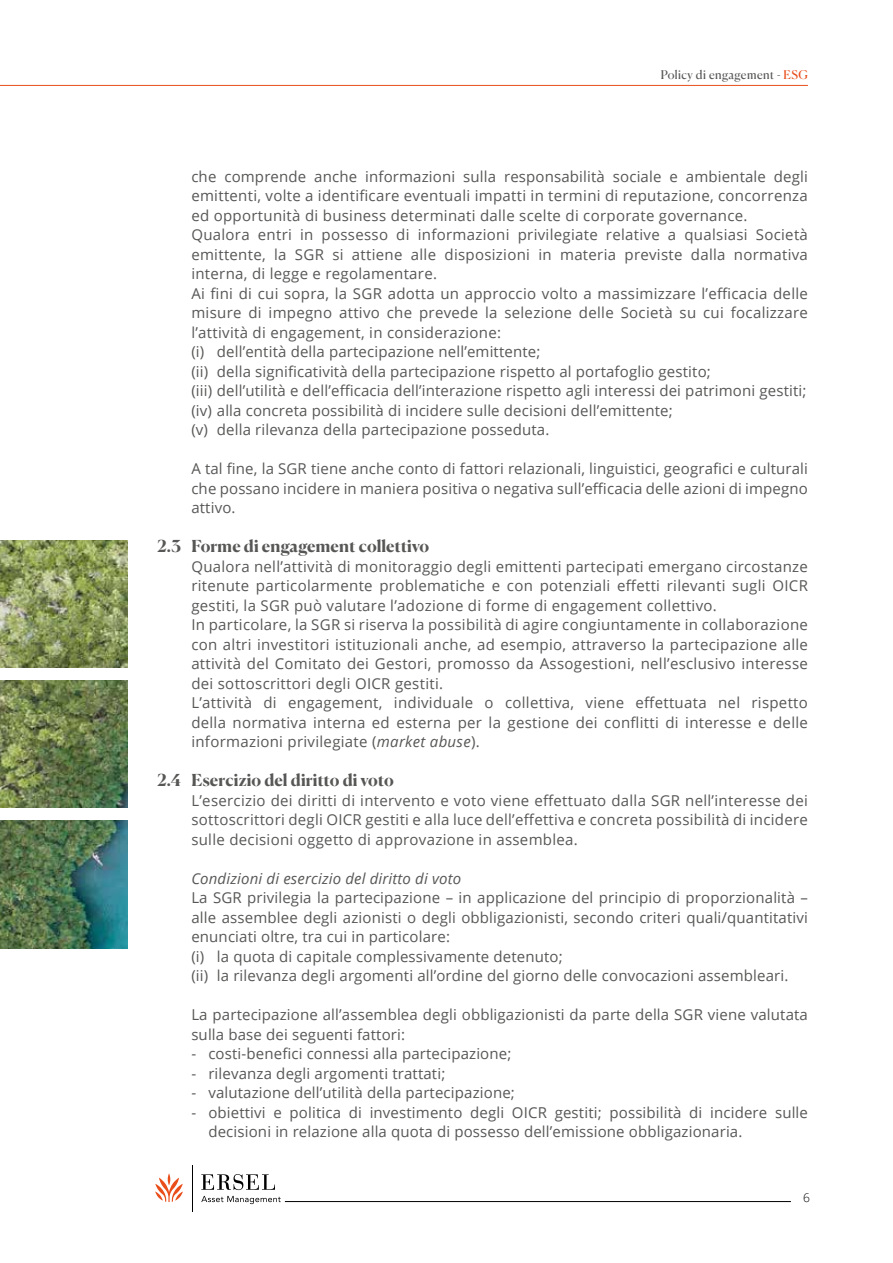
<style>
.page{position:relative;width:893px;height:1263px;background:#fff}
.page>*{position:absolute;margin:0;border:0;box-sizing:border-box;transform-origin:0 0}
.t1{font:700 16.5px "Canela";letter-spacing:.01em;color:#575756}
.t2{font:15px/19.5px "Open Sans";letter-spacing:.02em;color:#575756}
.t3{font:italic 15px "Open Sans";letter-spacing:.01em;color:#575756}
.t4{font:12px "Canela";letter-spacing:.04em;color:#575756}
.t5{font:300 12px "Open Sans";color:#000}
.s1{color:#e94e1b}
.s2{font-style:italic}
</style>
<div class="page">
<hr style="left:0;top:85px;width:808px;height:1px;background:#e94e1b">
<hr style="left:285px;top:1201px;width:506px;height:1px;background:#000">
<svg style="left:201px;top:1196px;width:80px;height:8px"></svg>
<svg style="left:201px;top:1174px;width:74px;height:16px"></svg>
<hr style="left:192px;top:1165px;width:1px;height:46px;background:#000">
<svg style="left:155px;top:1173px;width:28px;height:29px"></svg>
<img style="left:0;top:540px;width:128px;height:128px">
<img style="left:0;top:680px;width:128px;height:128px">
<img style="left:0;top:821px;width:128px;height:127px">
<p class="t4" style="left:661px;top:66px;width:149px">Policy di engagement - <span class="s1">ESG</span></p>
<p class="t2" style="left:191px;top:166px;width:618px">che comprende anche informazioni sulla responsabilità sociale e ambientale degli emittenti, volte a identificare eventuali impatti in termini di reputazione, concorrenza ed opportunità di business determinati dalle scelte di corporate governance.<br>Qualora entri in possesso di informazioni privilegiate relative a qualsiasi Società emittente, la SGR si attiene alle disposizioni in materia previste dalla normativa interna, di legge e regolamentare.<br>Ai fini di cui sopra, la SGR adotta un approccio volto a massimizzare l’efficacia delle misure di impegno attivo che prevede la selezione delle Società su cui focalizzare l’attività di engagement, in considerazione:<br>(i) dell’entità della partecipazione nell’emittente;<br>(ii) della significatività della partecipazione rispetto al portafoglio gestito;<br>(iii) dell’utilità e dell’efficacia dell’interazione rispetto agli interessi dei patrimoni gestiti; (iv) alla concreta possibilità di incidere sulle decisioni dell’emittente;<br>(v) della rilevanza della partecipazione posseduta.</p>
<p class="t2" style="left:191px;top:458px;width:618px;text-align:justify">A tal fine, la SGR tiene anche conto di fattori relazionali, linguistici, geografici e culturali che possano incidere in maniera positiva o negativa sull’efficacia delle azioni di impegno attivo.</p>
<p class="t1" style="left:157px;top:533px;width:273px">2.3 Forme di engagement collettivo</p>
<p class="t2" style="left:191px;top:556px;width:618px">Qualora nell’attività di monitoraggio degli emittenti partecipati emergano circostanze ritenute particolarmente problematiche e con potenziali effetti rilevanti sugli OICR gestiti, la SGR può valutare l’adozione di forme di engagement collettivo.<br>In particolare, la SGR si riserva la possibilità di agire congiuntamente in collaborazione con altri investitori istituzionali anche, ad esempio, attraverso la partecipazione alle attività del Comitato dei Gestori, promosso da Assogestioni, nell’esclusivo interesse dei sottoscrittori degli OICR gestiti.<br>L’attività di engagement, individuale o collettiva, viene effettuata nel rispetto della normativa interna ed esterna per la gestione dei conflitti di interesse e delle informazioni privilegiate (<span class="s2">market abuse</span>).</p>
<p class="t1" style="left:157px;top:767px;width:238px">2.4 Esercizio del diritto di voto</p>
<p class="t2" style="left:191px;top:790px;width:618px;text-align:justify">L’esercizio dei diritti di intervento e voto viene effettuato dalla SGR nell’interesse dei sottoscrittori degli OICR gestiti e alla luce dell’effettiva e concreta possibilità di incidere sulle decisioni oggetto di approvazione in assemblea.</p>
<p class="t3" style="left:191px;top:868px;width:271px">Condizioni di esercizio del diritto di voto</p>
<p class="t2" style="left:191px;top:887px;width:618px">La SGR privilegia la partecipazione – in applicazione del principio di proporzionalità – alle assemblee degli azionisti o degli obbligazionisti, secondo criteri quali/quantitativi enunciati oltre, tra cui in particolare:<br>(i) la quota di capitale complessivamente detenuto;<br>(ii) la rilevanza degli argomenti all’ordine del giorno delle convocazioni assembleari.</p>
<p class="t2" style="left:191px;top:1004px;width:618px">La partecipazione all’assemblea degli obbligazionisti da parte della SGR viene valutata sulla base dei seguenti fattori:</p>
<p class="t2" style="left:191px;top:1043px;width:322px">- costi-benefici connessi alla partecipazione;</p>
<p class="t2" style="left:191px;top:1063px;width:255px">- rilevanza degli argomenti trattati;</p>
<p class="t2" style="left:191px;top:1082px;width:325px">- valutazione dell’utilità della partecipazione;</p>
<p class="t2" style="left:208px;top:1102px;width:601px;text-indent:-17px">- obiettivi e politica di investimento degli OICR gestiti; possibilità di incidere sulle decisioni in relazione alla quota di possesso dell’emissione obbligazionaria.</p>
<p class="t5" style="left:803px;top:1189px;width:8px">6</p>
</div>
